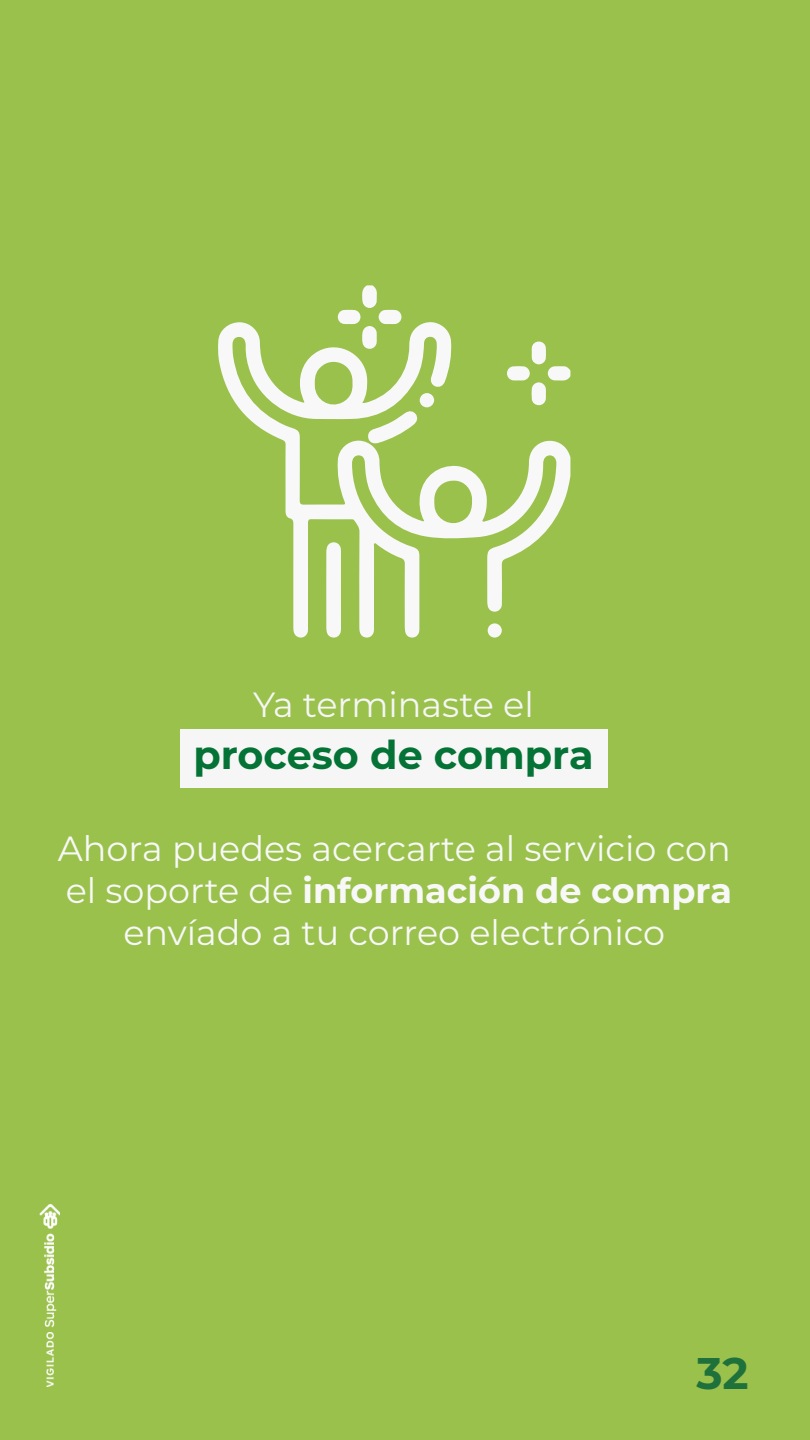
<style>
.page{position:relative;width:810px;height:1440px;background:#9ac14c}
.page>*{position:absolute;margin:0;border:0;box-sizing:border-box;transform-origin:0 0}
.t1{font:700 44.25px "Montserrat";color:#1f713c}
.t2{font:700 39.67px "Montserrat";color:#047335}
.t3{font:35.03px/42px "Montserrat";color:#f8f8f8;text-align:center}
.t4{font:35.03px "Montserrat";color:#f6f6f6}
.s1{font-weight:700}
</style>
<div class="page">
<img style="left:39px;top:1204px;width:21px;height:183px">
<div style="left:181px;top:729px;width:427px;height:59px;background:#f6f6f6"></div>
<svg style="left:218px;top:322px;width:352px;height:316px"></svg>
<svg style="left:326px;top:542px;width:15px;height:96px"></svg>
<svg style="left:368px;top:410px;width:50px;height:35px"></svg>
<svg style="left:507px;top:341px;width:63px;height:64px"></svg>
<svg style="left:338px;top:285px;width:64px;height:64px"></svg>
<div style="left:420px;top:393px;width:14px;height:14px;background:#f8f8f8;border-radius:50%"></div>
<div style="left:488px;top:623px;width:14px;height:15px;background:#f8f8f8;border-radius:50%"></div>
<p class="t4" style="left:253px;top:681px;width:282px">Ya terminaste el</p>
<p class="t2" style="left:194px;top:726px;width:402px">proceso de compra</p>
<p class="t3" style="left:58px;top:826px;width:676px">Ahora puedes acercarte al servicio con el soporte de <span class="s1">información de compra </span>envíado a tu correo electrónico</p>
<p class="t1" style="left:696px;top:1341px;width:54px">32</p>
</div>
